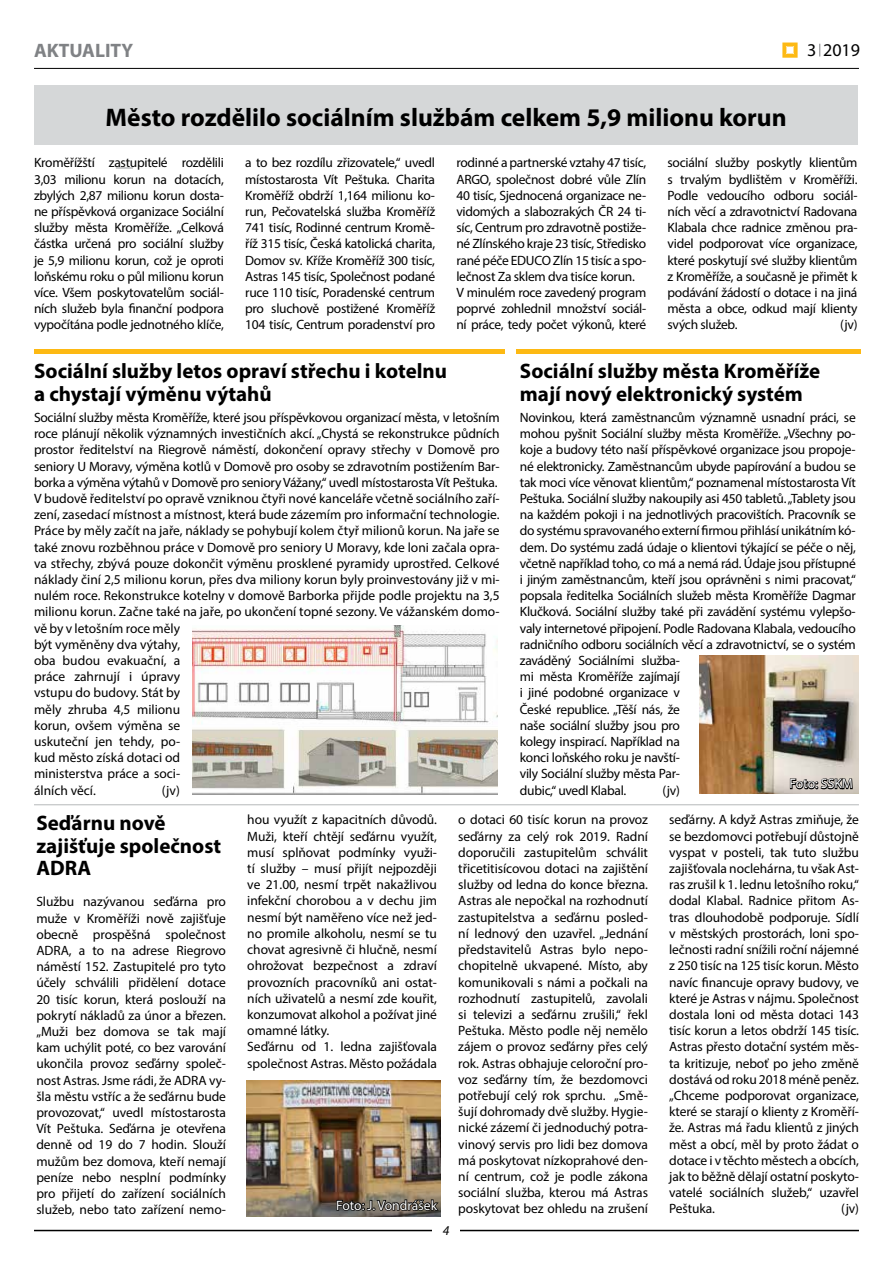
<style>
.page{position:relative;width:893px;height:1263px;background:#fff}
.page>*{position:absolute;margin:0;border:0;box-sizing:border-box;transform-origin:0 0}
.t1{font:700 25.5px "Myriad Pro";color:#000}
.t2{font:700 21px/22.5px "Myriad Pro";color:#000}
.t3{font:700 19.5px "Myriad Pro";color:#808285}
.t4{font:18px "Myriad Pro";color:#000}
.t5{font:13.65px "Myriad Pro";color:#fff}
.t6{font:13.5px/16.2px "Myriad Pro";letter-spacing:-.015em;color:#000;text-align:justify}
.t7{font:italic 13.5px "Myriad Pro";color:#000}
</style>
<div class="page">
<hr style="left:34px;top:1230px;width:825px;height:1px;background:#000">
<div style="left:433px;top:1225px;width:27px;height:10px;background:#fff"></div>
<hr style="left:34px;top:68px;width:825px;height:1px;background:#000">
<svg style="left:782px;top:43px;width:16px;height:15px"></svg>
<svg style="left:819px;top:44px;width:1px;height:12px"></svg>
<img style="left:247px;top:1080px;width:193px;height:136px">
<div style="left:34px;top:85px;width:823px;height:60px;background:#d5d7d8"></div>
<svg style="left:116px;top:167px;width:17px;height:2px"></svg>
<img style="left:699px;top:655px;width:160px;height:138px">
<img style="left:193px;top:625px;width:304px;height:169px">
<hr style="left:34px;top:350px;width:471px;height:4px;background:#fdb913">
<hr style="left:517px;top:350px;width:344px;height:4px;background:#fdb913">
<hr style="left:34px;top:804px;width:825px;height:1px;background:#b6b8ba">
<svg style="left:789px;top:767px;width:64px;height:27px;background:#a19c96"></svg>
<svg style="left:336px;top:1182px;width:104px;height:35px;background:#6d5e4b"></svg>
<h3 class="t3" style="left:34px;top:38px;width:101px">AKTUALITY</h3>
<h3 class="t4" style="left:807px;top:39px;width:54px">3 2019</h3>
<h1 class="t1" style="left:106px;top:101px;width:683px">Město rozdělilo sociálním službám celkem 5,9 milionu korun</h1>
<p class="t6" style="left:34px;top:155px;width:191px">Kroměřížští zastupitelé rozdělili 3,03 milionu korun na dotacích, zbylých 2,87 milionu korun dosta&shy;ne příspěvková organizace Sociální služby města Kroměříže. „Celková částka určená pro sociální služby je 5,9 milionu korun, což je oproti loňskému roku o půl milionu korun více. Všem poskytovatelům sociál&shy;ních služeb byla finanční podpora vypočítána podle jednotného klíče,</p>
<p class="t6" style="left:245px;top:155px;width:191px">a to bez rozdílu zřizovatele,“ uvedl místostarosta Vít Peštuka. Charita Kroměříž obdrží 1,164 milionu ko&shy;run, Pečovatelská služba Kroměříž 741 tisíc, Rodinné centrum Kromě&shy;říž 315 tisíc, Česká katolická charita, Domov sv. Kříže Kroměříž 300 tisíc, Astras 145 tisíc, Společnost podané ruce 110 tisíc, Poradenské centrum pro sluchově postižené Kroměříž 104 tisíc, Centrum poradenství pro</p>
<p class="t6" style="left:456px;top:155px;width:191px;text-align:left">rodinné a partnerské vztahy 47 tisíc, ARGO, společnost dobré vůle Zlín 40 tisíc, Sjednocená organizace ne&shy;vidomých a slabozrakých ČR 24 ti&shy;síc, Centrum pro zdravotně postiže&shy;né Zlínského kraje 23 tisíc, Středisko rané péče EDUCO Zlín 15 tisíc a spo&shy;lečnost Za sklem dva tisíce korun.<br>V minulém roce zavedený program poprvé zohlednil množství sociál&shy;ní práce, tedy počet výkonů, které</p>
<p class="t6" style="left:668px;top:155px;width:191px">sociální služby poskytly klientům s trvalým bydlištěm v Kroměříži.<br>Podle vedoucího odboru sociál&shy;ních věcí a zdravotnictví Radovana Klabala chce radnice změnou pra&shy;videl podporovat více organizace, které poskytují své služby klientům z Kroměříže, a současně je přimět k podávání žádostí o dotace i na jiná města a obce, odkud mají klienty svých služeb.</p>
<p class="t6" style="left:840px;top:317px;width:19px">(jv)</p>
<h2 class="t2" style="left:34px;top:359px;width:415px">Sociální služby letos opraví střechu i kotelnu a chystají výměnu výtahů</h2>
<p class="t6" style="left:34px;top:409px;width:467px;text-align:left">Sociální služby města Kroměříže, které jsou příspěvkovou organizací města, v letošním roce plánují několik významných investičních akcí. „Chystá se rekonstrukce půdních prostor ředitelství na Riegrově náměstí, dokončení opravy střechy v Domově pro seniory U Moravy, výměna kotlů v Domově pro osoby se zdravotním postižením Bar&shy;borka a výměna výtahů v Domově pro seniory Vážany,“ uvedl místostarosta Vít Peštuka.<br>V budově ředitelství po opravě vzniknou čtyři nové kanceláře včetně sociálního zaří&shy;zení, zasedací místnost a místnost, která bude zázemím pro informační technologie.<br>Práce by měly začít na jaře, náklady se pohybují kolem čtyř milionů korun. Na jaře se také znovu rozběhnou práce v Domově pro seniory U Moravy, kde loni začala opra&shy;va střechy, zbývá pouze dokončit výměnu prosklené pyramidy uprostřed. Celkové náklady činí 2,5 milionu korun, přes dva miliony korun byly proinvestovány již v mi&shy;nulém roce. Rekonstrukce kotelny v domově Barborka přijde podle projektu na 3,5 milionu korun. Začne také na jaře, po ukončení topné sezony. Ve vážanském domo&shy;vě by v letošním roce měly<br>být vyměněny dva výtahy,<br>oba budou evakuační, a<br>práce zahrnují i úpravy<br>vstupu do budovy. Stát by<br>měly zhruba 4,5 milionu<br>korun, ovšem výměna se<br>uskuteční jen tehdy, po-<br>kud město získá dotaci od<br>ministerstva práce a soci-<br>álních věcí.</p>
<p class="t6" style="left:162px;top:782px;width:20px">(jv)</p>
<h2 class="t2" style="left:520px;top:359px;width:302px">Sociální služby města Kroměříže mají nový elektronický systém</h2>
<p class="t6" style="left:520px;top:409px;width:337px;text-align:left">Novinkou, která zaměstnancům významně usnadní práci, se mohou pyšnit Sociální služby města Kroměříže. „Všechny po&shy;koje a budovy této naší příspěvkové organizace jsou propoje&shy;né elektronicky. Zaměstnancům ubyde papírování a budou se tak moci více věnovat klientům,“ poznamenal místostarosta Vít Peštuka. Sociální služby nakoupily asi 450 tabletů. „Tablety jsou na každém pokoji i na jednotlivých pracovištích. Pracovník se do systému spravovaného externí firmou přihlásí unikátním kó&shy;dem. Do systému zadá údaje o klientovi týkající se péče o něj, včetně například toho, co má a nemá rád. Údaje jsou přístupné i jiným zaměstnancům, kteří jsou oprávněni s nimi pracovat,“ popsala ředitelka Sociálních služeb města Kroměříže Dagmar Klučková. Sociální služby také při zavádění systému vylepšo&shy;valy internetové připojení. Podle Radovana Klabala, vedoucího radničního odboru sociálních věcí a zdravotnictví, se o systém zaváděný Sociálními služba-<br>mi města Kroměříže zajímají<br>i jiné podobné organizace v<br>České republice. „Těší nás, že<br>naše sociální služby jsou pro<br>kolegy inspirací. Například na<br>konci loňského roku je navští-<br>vily Sociální služby města Par-<br>dubic,“ uvedl Klabal.</p>
<p class="t5" style="left:790px;top:775px;width:65px">Foto: SSKM</p>
<p class="t6" style="left:662px;top:782px;width:19px">(jv)</p>
<h2 class="t2" style="left:36px;top:811px;width:186px">Seďárnu nově zajišťuje společnost<br>ADRA</h2>
<p class="t6" style="left:36px;top:893px;width:191px">Službu nazývanou seďárna pro muže v Kroměříži nově zajišťuje obecně prospěšná společnost ADRA, a to na adrese Riegrovo náměstí 152. Zastupitelé pro tyto účely schválili přidělení dotace 20 tisíc korun, která poslouží na pokrytí nákladů za únor a březen. „Muži bez domova se tak mají kam uchýlit poté, co bez varování ukončila provoz seďárny společ&shy;nost Astras. Jsme rádi, že ADRA vy&shy;šla městu vstříc a že seďárnu bude provozovat,“ uvedl místostarosta Vít Peštuka. Seďárna je otevřena denně od 19 do 7 hodin. Slouží mužům bez domova, kteří nemají peníze nebo nesplní podmínky pro přijetí do zařízení sociálních služeb, nebo tato zařízení nemo-</p>
<p class="t6" style="left:247px;top:812px;width:191px;text-align:left">hou využít z kapacitních důvodů.<br>Muži, kteří chtějí seďárnu využít, musí splňovat podmínky využi&shy;tí služby – musí přijít nejpozději ve 21.00, nesmí trpět nakažlivou infekční chorobou a v dechu jim nesmí být naměřeno více než jed&shy;no promile alkoholu, nesmí se tu chovat agresivně či hlučně, nesmí ohrožovat bezpečnost a zdraví provozních pracovníků ani ostat&shy;ních uživatelů a nesmí zde kouřit, konzumovat alkohol a požívat jiné omamné látky.<br>Seďárnu od 1. ledna zajišťovala společnost Astras. Město požádala</p>
<p class="t6" style="left:458px;top:812px;width:191px">o dotaci 60 tisíc korun na provoz seďárny za celý rok 2019. Radní doporučili zastupitelům schválit třicetitisícovou dotaci na zajištění služby od ledna do konce března.<br>Astras ale nepočkal na rozhodnutí zastupitelstva a seďárnu posled&shy;ní lednový den uzavřel. „Jednání představitelů Astras bylo nepo&shy;chopitelně ukvapené. Místo, aby komunikovali s námi a počkali na rozhodnutí zastupitelů, zavolali si televizi a seďárnu zrušili,“ řekl Peštuka. Město podle něj nemělo zájem o provoz seďárny přes celý rok. Astras obhajuje celoroční pro&shy;voz seďárny tím, že bezdomovci potřebují celý rok sprchu. „Smě&shy;šují dohromady dvě služby. Hygie&shy;nické zázemí či jednoduchý potra&shy;vinový servis pro lidi bez domova má poskytovat nízkoprahové den&shy;ní centrum, což je podle zákona sociální služba, kterou má Astras poskytovat bez ohledu na zrušení</p>
<p class="t6" style="left:669px;top:812px;width:191px">seďárny. A když Astras zmiňuje, že se bezdomovci potřebují důstojně vyspat v posteli, tak tuto službu zajišťovala noclehárna, tu však Ast&shy;ras zrušil k 1. lednu letošního roku,“ dodal Klabal. Radnice přitom As&shy;tras dlouhodobě podporuje. Sídlí v městských prostorách, loni spo&shy;lečnosti radní snížili roční nájemné z 250 tisíc na 125 tisíc korun. Město navíc financuje opravy budovy, ve které je Astras v nájmu. Společnost dostala loni od města dotaci 143 tisíc korun a letos obdrží 145 tisíc.<br>Astras přesto dotační systém měs&shy;ta kritizuje, neboť po jeho změně dostává od roku 2018 méně peněz. „Chceme podporovat organizace, které se starají o klienty z Kroměří&shy;že. Astras má řadu klientů z jiných měst a obcí, měl by proto žádat o dotace i v těchto městech a obcích, jak to běžně dělají ostatní poskyto&shy;vatelé sociálních služeb,“ uzavřel Peštuka.</p>
<p class="t5" style="left:336px;top:1197px;width:102px">Foto: J. Vondrášek</p>
<p class="t6" style="left:841px;top:1200px;width:19px">(jv)</p>
<p class="t7" style="left:443px;top:1222px;width:8px">4</p>
</div>
